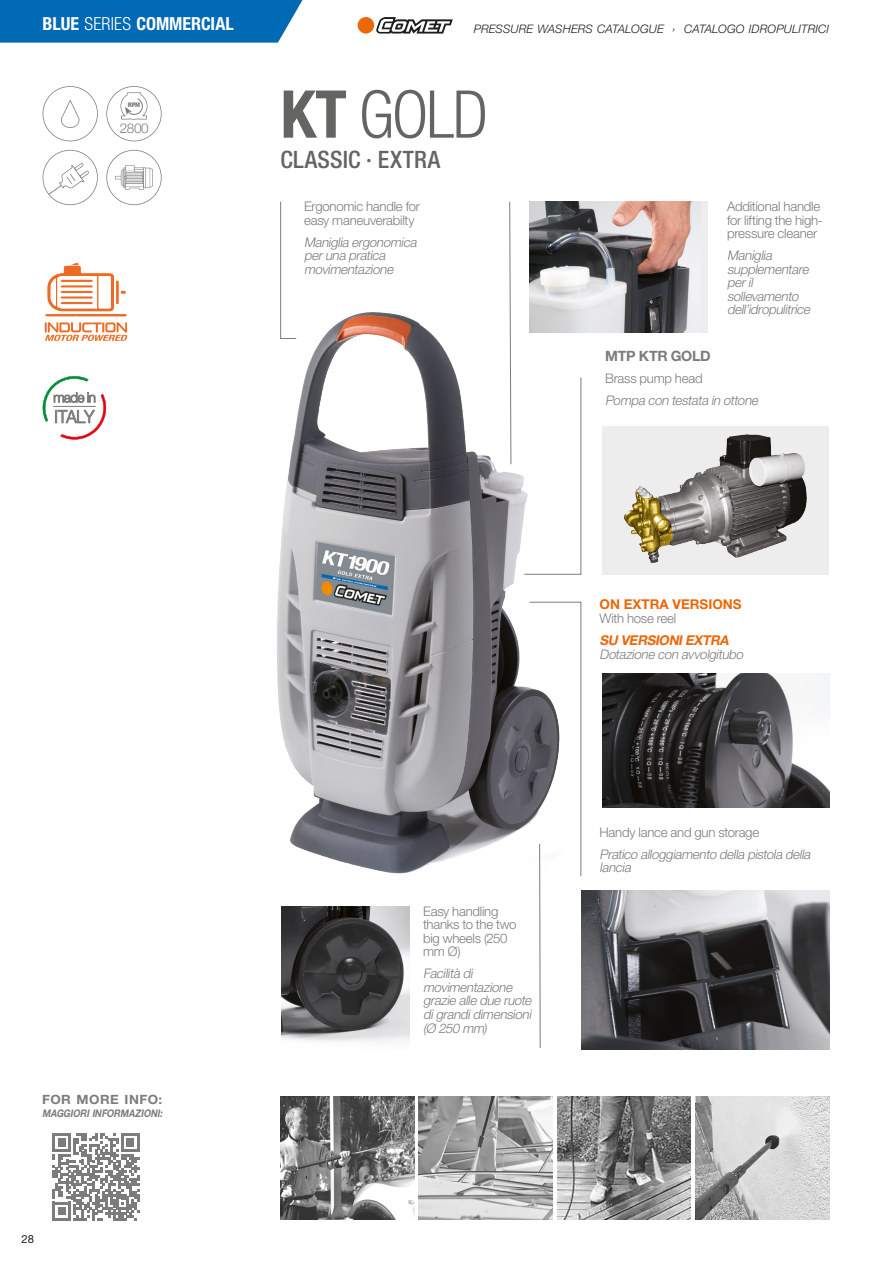
<style>
.page{position:relative;width:893px;height:1263px;background:#fff}
.page>*{position:absolute;margin:0;border:0;box-sizing:border-box;transform-origin:0 0}
.t1{font:300 condensed 66px "Helvetica Neue LT Pro";color:#646463}
.t2{font:500 condensed 24px "Helvetica Neue LT Pro";letter-spacing:.01em;color:#646463}
.t3{font:700 condensed 18px "Helvetica Neue LT Pro";color:#fff}
.t4{font:700 14.25px "Helvetica Neue LT Pro";letter-spacing:-.025em;color:#7c7c7c}
.t5{font:700 13.5px "Helvetica Neue LT Pro";color:#ec6708}
.t6{font:italic 700 13.5px "Helvetica Neue LT Pro";color:#ec6708}
.t7{font:300 13.5px "Helvetica Neue";color:#7c7c7c}
.t8{font:italic 300 13.2px/13.5px "Helvetica Neue LT Pro";color:#7c7c7c}
.t9{font:300 13.2px/13.6px "Helvetica Neue LT Pro";letter-spacing:-.02em;color:#7c7c7c}
.t10{font:700 12.75px "Helvetica Neue LT Pro";letter-spacing:.035em;color:#7c7c7c;scale:1.05 1}
.t11{font:italic 300 11.7px "Helvetica Neue LT Pro";letter-spacing:.01em;color:#1d1d1b}
.t12{font:11.25px "Helvetica Neue LT Pro";color:#1d1d1b}
.t13{font:italic 700 10.5px "Helvetica Neue LT Pro";color:#7c7c7c;scale:.87 1}
.t14{font:900 6.3px "Arial";color:#7c7c7c;scale:.83 1}
.s1{font-weight:300}
.s2{font-weight:700}
</style>
<div class="page">
<img style="left:277px;top:312px;width:295px;height:562px">
<img style="left:557px;top:1097px;width:134px;height:123px">
<img style="left:419px;top:1097px;width:134px;height:123px">
<img style="left:695px;top:1097px;width:134px;height:123px">
<img style="left:280px;top:1097px;width:134px;height:123px">
<svg style="left:53px;top:1133px;width:87px;height:87px"></svg>
<div style="left:529px;top:202px;width:179px;height:131px;background:#ededed"></div>
<img style="left:529px;top:202px;width:164px;height:131px">
<svg style="left:509px;top:201px;width:2px;height:264px"></svg>
<svg style="left:524px;top:377px;width:57px;height:198px"></svg>
<img style="left:581px;top:890px;width:248px;height:159px">
<svg style="left:529px;top:602px;width:52px;height:446px"></svg>
<img style="left:282px;top:906px;width:128px;height:136px">
<img style="left:602px;top:426px;width:227px;height:148px">
<img style="left:602px;top:674px;width:227px;height:134px">
<svg style="left:280px;top:201px;width:17px;height:138px"></svg>
<svg style="left:43px;top:86px;width:55px;height:55px"></svg>
<svg style="left:43px;top:150px;width:55px;height:55px"></svg>
<svg style="left:48px;top:185px;width:13px;height:10px"></svg>
<svg style="left:106px;top:86px;width:56px;height:55px"></svg>
<svg style="left:106px;top:150px;width:56px;height:55px"></svg>
<svg style="left:44px;top:263px;width:84px;height:78px"></svg>
<svg style="left:43px;top:376px;width:63px;height:64px"></svg>
<svg style="left:376px;top:17px;width:77px;height:17px"></svg>
<div style="left:358px;top:17px;width:16px;height:17px;background:#ec6708;border-radius:50%"></div>
<div style="left:0;top:0;width:303px;height:43px;background:#0069b4"></div>
<h3 class="t3" style="left:43px;top:13px;width:193px">BLUE <span class="s1">SERIES</span> COMMERCIAL</h3>
<p class="t11" style="left:474px;top:22px;width:357px">PRESSURE WASHERS CATALOGUE › CATALOGO IDROPULITRICI</p>
<p class="t14" style="left:128px;top:101px;width:16px">RPM</p>
<p class="t7" style="left:120px;top:117px;width:30px">2800</p>
<h1 class="t1" style="left:280px;top:76px;width:209px"><span class="s2">KT</span> GOLD</h1>
<h2 class="t2" style="left:280px;top:145px;width:161px">CLASSIC · EXTRA</h2>
<p class="t9" style="left:304px;top:199px;width:117px">Ergonomic handle for easy maneuverabilty</p>
<p class="t8" style="left:304px;top:235px;width:117px">Maniglia ergonomica peruna pratica movimentazione</p>
<p class="t9" style="left:727px;top:199px;width:97px">Additional handle for lifting the high&shy;pressure cleaner</p>
<p class="t8" style="left:727px;top:248px;width:87px">Maniglia supplementare peril sollevamento dell’idropulitrice</p>
<p class="t4" style="left:605px;top:347px;width:107px">MTP KTR GOLD</p>
<p class="t9" style="left:605px;top:371px;width:99px">Brass pump head</p>
<p class="t8" style="left:605px;top:393px;width:157px">Pompa con testata in ottone</p>
<p class="t10" style="left:42px;top:1091px;width:116px">FOR MORE INFO:</p>
<p class="t13" style="left:42px;top:1107px;width:142px">MAGGIORI INFORMAZIONI:</p>
<p class="t12" style="left:22px;top:1233px;width:14px">28</p>
<p class="t9" style="left:423px;top:904px;width:95px">Easy handling thanks to the two big wheels (250 mm Ø)</p>
<p class="t8" style="left:423px;top:967px;width:112px">Facilità di movimentazione grazie alle due ruote digrandidimensioni (Ø 250 mm)</p>
<p class="t5" style="left:600px;top:596px;width:144px">ON EXTRA VERSIONS</p>
<p class="t9" style="left:600px;top:611px;width:78px">With hose reel</p>
<p class="t6" style="left:600px;top:632px;width:133px">SU VERSIONIEXTRA</p>
<p class="t8" style="left:600px;top:647px;width:148px">Dotazione con avvolgitubo</p>
<p class="t9" style="left:600px;top:825px;width:161px">Handy lance and gun storage</p>
<p class="t8" style="left:600px;top:847px;width:215px">Pratico alloggiamento della pistola della lancia</p>
</div>
